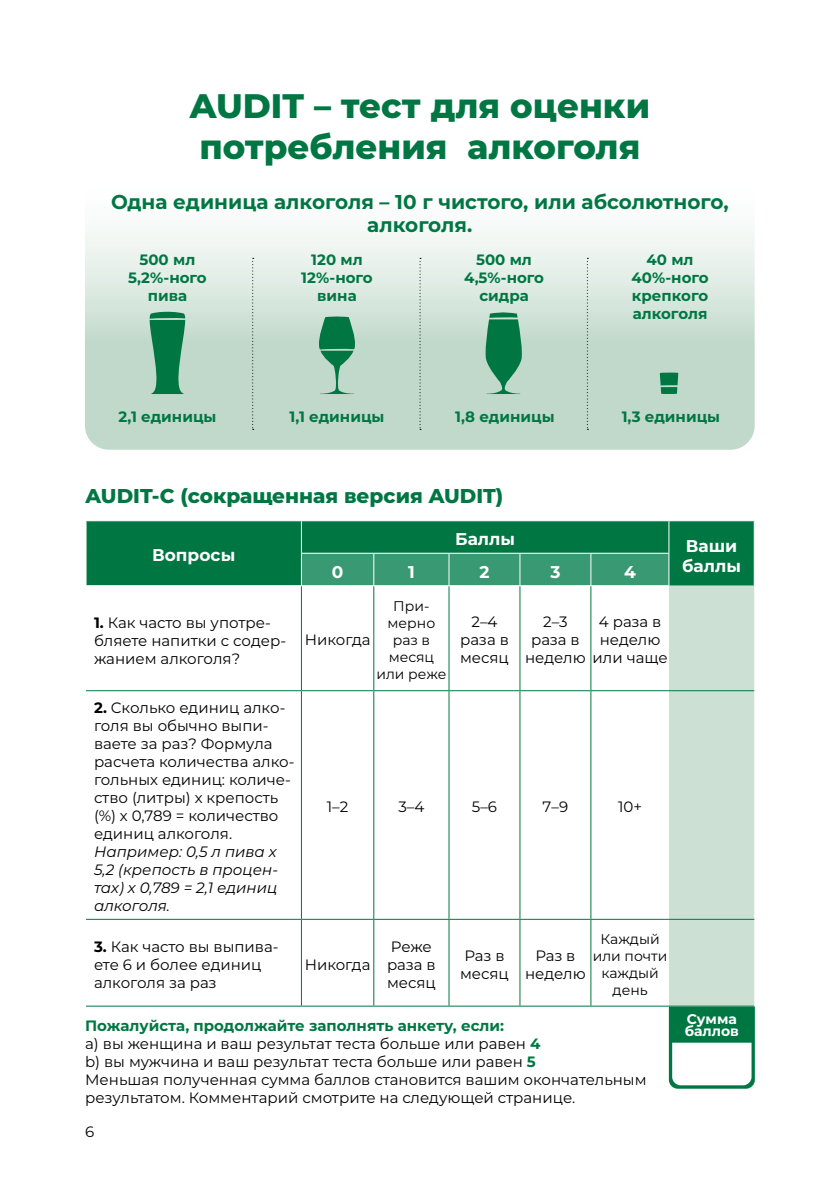
<style>
.page{position:relative;width:840px;height:1191px;background:#fff}
.page>*{position:absolute;margin:0;border:0;box-sizing:border-box;transform-origin:0 0}
.t1{font:800 34px/40.8px "Montserrat";color:#007743}
.t2{font:700 20px/23px "Montserrat";color:#007743;text-align:center}
.t3{font:800 20px "Montserrat";color:#007743}
.t4{font:700 17px "Montserrat";color:#fff}
.t5{font:15px/18px "Montserrat";color:#000}
.t6{font:700 15px/18px "Montserrat";color:#007743;text-align:center}
.t7{font:italic 15px/18px "Montserrat";color:#000;text-align:justify}
.t8{font:14px/16.8px "Montserrat";color:#000;text-align:center}
.t9{font:700 14px/12px "Montserrat";color:#fff}
.s1{font-weight:700}
.s2{font-weight:700;color:#007743}
</style>
<div class="page">
<div style="left:86px;top:521px;width:667px;height:64px;background:#007743"></div>
<hr style="left:86px;top:690px;width:215px;height:1px;background:#007743">
<hr style="left:86px;top:918px;width:215px;height:1px;background:#007743">
<hr style="left:86px;top:1005px;width:215px;height:1px;background:#007743">
<hr style="left:301px;top:521px;width:1px;height:32px;background:#fff">
<hr style="left:668px;top:521px;width:1px;height:32px;background:#fff">
<svg style="left:301px;top:553px;width:453px;height:535px"></svg>
<svg style="left:85px;top:231px;width:669px;height:219px"></svg>
<svg style="left:252px;top:258px;width:1px;height:172px"></svg>
<svg style="left:419px;top:258px;width:2px;height:172px"></svg>
<svg style="left:586px;top:258px;width:2px;height:172px"></svg>
<svg style="left:149px;top:311px;width:36px;height:83px"></svg>
<svg style="left:317px;top:316px;width:40px;height:78px"></svg>
<svg style="left:484px;top:312px;width:39px;height:82px"></svg>
<div style="left:659px;top:372px;width:19px;height:13px;background:#007743"></div>
<svg style="left:660px;top:387px;width:17px;height:7px"></svg>
<h1 class="t1" style="left:190px;top:84px;width:461px">AUDIT – тест для оценки потребления алкоголя</h1>
<h2 class="t2" style="left:111px;top:190px;width:618px">Одна единица алкоголя – 10 г чистого, или абсолютного, алкоголя.</h2>
<p class="t6" style="left:128px;top:250px;width:80px">500 мл<br>5,2%-ного пива</p>
<p class="t6" style="left:301px;top:250px;width:73px">120 мл<br>12%-ного вина</p>
<p class="t6" style="left:464px;top:250px;width:81px">500 мл<br>4,5%-ного сидра</p>
<p class="t6" style="left:631px;top:250px;width:79px">40 мл<br>40%-ного крепкого алкоголя</p>
<p class="t6" style="left:118px;top:407px;width:100px">2,1 единицы</p>
<p class="t6" style="left:289px;top:407px;width:96px">1,1 единицы</p>
<p class="t6" style="left:455px;top:407px;width:101px">1,8 единицы</p>
<p class="t6" style="left:621px;top:407px;width:100px">1,3 единицы</p>
<h2 class="t3" style="left:85px;top:481px;width:419px">AUDIT-C (сокращенная версия AUDIT)</h2>
<p class="t4" style="left:152px;top:543px;width:85px">Вопросы</p>
<p class="t5" style="left:94px;top:613px;width:194px"><span class="s1">1.</span> Как часто вы употре&shy;бляете напитки с содер&shy;жанием алкоголя?</p>
<p class="t5" style="left:94px;top:698px;width:202px"><span class="s1">2.</span> Сколько единиц алко&shy;голя вы обычно выпи&shy;ваете за раз? Формула расчета количества алко&shy;гольных единиц: количе&shy;ство (литры) х крепость (%) х 0,789 = количество единиц алкоголя.</p>
<p class="t7" style="left:94px;top:842px;width:185px">Например: 0,5 л пива х 5,2 (крепость в процен&shy;тах) х 0,789 = 2,1 единиц алкоголя.</p>
<p class="t5" style="left:94px;top:937px;width:186px"><span class="s1">3.</span> Как часто вы выпива&shy;ете 6 и более единиц алкоголя за раз</p>
<p class="t4" style="left:455px;top:527px;width:62px">Баллы</p>
<p class="t4" style="left:685px;top:533px;width:53px">Ваши</p>
<p class="t4" style="left:331px;top:559px;width:13px">0</p>
<p class="t4" style="left:408px;top:559px;width:8px">1</p>
<p class="t4" style="left:479px;top:559px;width:12px">2</p>
<p class="t4" style="left:550px;top:559px;width:12px">3</p>
<p class="t4" style="left:623px;top:559px;width:13px">4</p>
<p class="t4" style="left:681px;top:553px;width:60px">баллы</p>
<p class="t5" style="left:304px;top:630px;width:67px">Никогда</p>
<p class="t8" style="left:376px;top:597px;width:71px">При&shy;мерно раз в месяц или реже</p>
<p class="t5" style="left:460px;top:612px;width:50px;text-align:center">2–4 раза в месяц</p>
<p class="t5" style="left:525px;top:612px;width:62px;text-align:center">2–3 раза в неделю</p>
<p class="t5" style="left:592px;top:612px;width:76px;text-align:center">4 раза в неделю или чаще</p>
<p class="t5" style="left:327px;top:797px;width:23px">1–2</p>
<p class="t5" style="left:398px;top:797px;width:27px">3–4</p>
<p class="t5" style="left:471px;top:797px;width:27px">5–6</p>
<p class="t5" style="left:542px;top:797px;width:27px">7–9</p>
<p class="t5" style="left:617px;top:797px;width:26px">10+</p>
<p class="t5" style="left:304px;top:955px;width:67px">Никогда</p>
<p class="t5" style="left:387px;top:937px;width:50px">Реже раза в месяц</p>
<p class="t5" style="left:460px;top:946px;width:50px">Раз в месяц</p>
<p class="t5" style="left:524px;top:946px;width:62px;text-align:center">Раз в неделю</p>
<p class="t8" style="left:592px;top:930px;width:76px">Каждый или почти каждый день</p>
<p class="t5" style="left:85px;top:1016px;width:562px"><span class="s2">Пожалуйста, продолжайте заполнять анкету, если:<br></span>a) вы женщина и ваш результат теста больше или равен <span class="s2">4<br></span>b) вы мужчина и ваш результат теста больше или равен <span class="s2">5<br></span>Меньшая полученная сумма баллов становится вашим окончательным результатом. Комментарий смотрите на следующей странице.</p>
<p class="t5" style="left:85px;top:1122px;width:11px">6</p>
<p class="t9" style="left:684px;top:1012px;width:56px">Сумма баллов</p>
</div>
